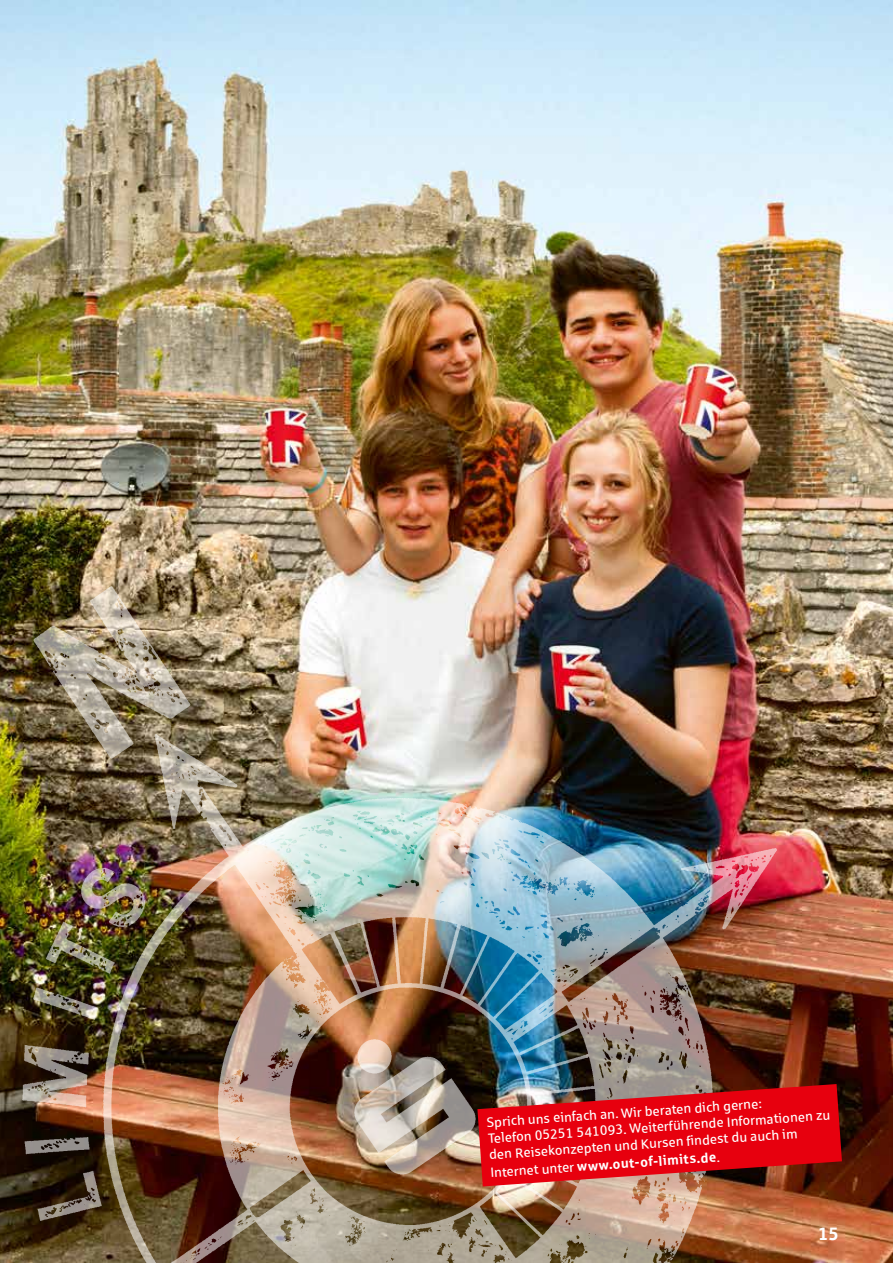
<style>
.page{position:relative;width:893px;height:1263px;background:#fff}
.page>*{position:absolute;margin:0;border:0;box-sizing:border-box;transform-origin:0 0}
.t1{font:700 18px "Sparkasse Rg";color:#fff}
.t2{font:13.5px/16.2px "Sparkasse Rg";color:#fff}
.t3{font:700 13.5px "Sparkasse Rg";color:#fff}
.s1{font-weight:400}
</style>
<div class="page">
<img style="left:0;top:0;width:893px;height:1263px">
<img style="left:0;top:553px;width:820px;height:710px">
<svg style="left:477px;top:1084px;width:365px;height:102px;background:#cc181f"></svg>
<p class="t2" style="left:486px;top:1114px;width:344px;rotate:-4deg">Sprich uns einfach an. Wir beraten dich gerne:<br>Telefon 05251 541093. Weiterführende Informationen zu den Reisekonzepten und Kursen findest du auch im</p>
<p class="t3" style="left:490px;top:1164px;width:232px;rotate:-4deg"><span class="s1">Internet unter</span> www.out-of-limits.de<span class="s1">.</span></p>
<h1 class="t1" style="left:818px;top:1223px;width:22px">15</h1>
</div>
